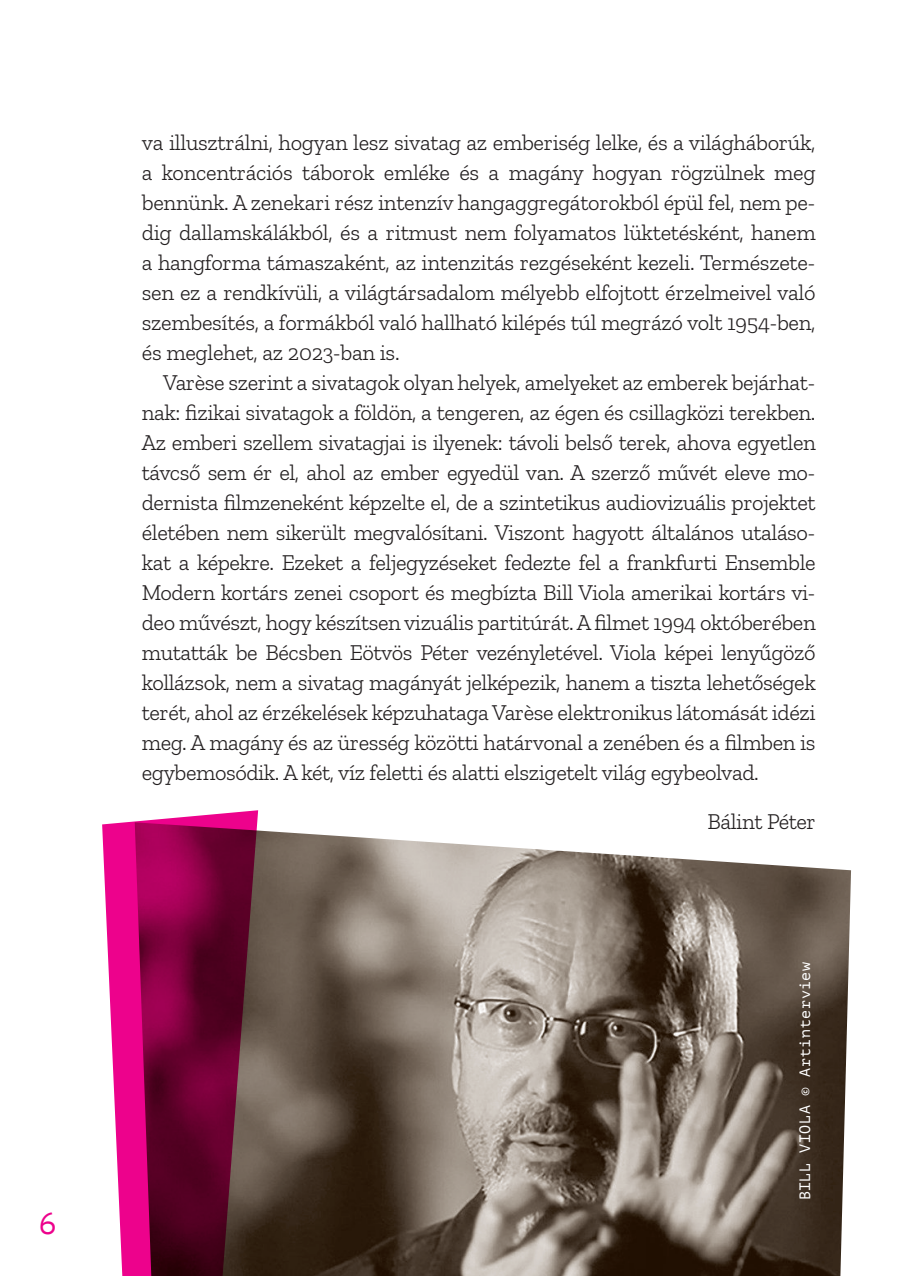
<style>
.page{position:relative;width:922px;height:1276px;background:#fff}
.page>*{position:absolute;margin:0;border:0;box-sizing:border-box;transform-origin:0 0}
.t1{font:30px "PT Mono";color:#ed028c}
.t2{font:300 22.5px/30px "Zilla Slab";letter-spacing:-.02em;color:#231f20;text-align:justify}
.t3{font:15px "PT Mono";letter-spacing:.04em;color:#fff}
</style>
<div class="page">
<img style="left:258px;top:830px;width:592px;height:446px">
<svg style="left:102px;top:810px;width:156px;height:466px;background:#922159"></svg>
<h1 class="t1" style="left:39px;top:1207px;width:19px">6</h1>
<p class="t2" style="left:142px;top:128px;width:675px">va illusztrálni, hogyan lesz sivatag az emberiség lelke, és a világháborúk, a koncentrációs táborok emléke és a magány hogyan rögzülnek meg bennünk. A zenekari rész intenzív hangaggregátorokból épül fel, nem pe&shy;dig dallamskálákból, és a ritmust nem folyamatos lüktetésként, hanem a hangforma támaszaként, az intenzitás rezgéseként kezeli. Természete&shy;sen ez a rendkívüli, a világtársadalom mélyebb elfojtott érzelmeivel való szembesítés, a formákból való hallható kilépés túl megrázó volt 1954-ben, és meglehet, az 2023-ban is.</p>
<p class="t2" style="left:142px;top:368px;width:675px;text-indent:21px">Varèse szerint a sivatagok olyan helyek, amelyeket az emberek bejárhat&shy;nak: fizikai sivatagok a földön, a tengeren, az égen és csillagközi terekben.<br>Az emberi szellem sivatagjai is ilyenek: távoli belső terek, ahova egyetlen távcső sem ér el, ahol az ember egyedül van. A szerző művét eleve mo&shy;dernista filmzeneként képzelte el, de a szintetikus audiovizuális projektet életében nem sikerült megvalósítani. Viszont hagyott általános utaláso&shy;kat a képekre. Ezeket a feljegyzéseket fedezte fel a frankfurti Ensemble Modern kortárs zenei csoport és megbízta Bill Viola amerikai kortárs vi&shy;deo művészt, hogy készítsen vizuális partitúrát. A filmet 1994 októberében mutatták be Bécsben Eötvös Péter vezényletével. Viola képei lenyűgöző kollázsok, nem a sivatag magányát jelképezik, hanem a tiszta lehetőségek terét, ahol az érzékelések képzuhataga Varèse elektronikus látomását idézi meg. A magány és az üresség közötti határvonal a zenében és a filmben is egybemosódik. A két, víz feletti és alatti elszigetelt világ egybeolvad.</p>
<p class="t2" style="left:707px;top:806px;width:110px">Bálint Péter</p>
<p class="t3" style="left:796px;top:1200px;width:240px;rotate:-90deg">BILL VIOLA © Artinterview</p>
</div>
